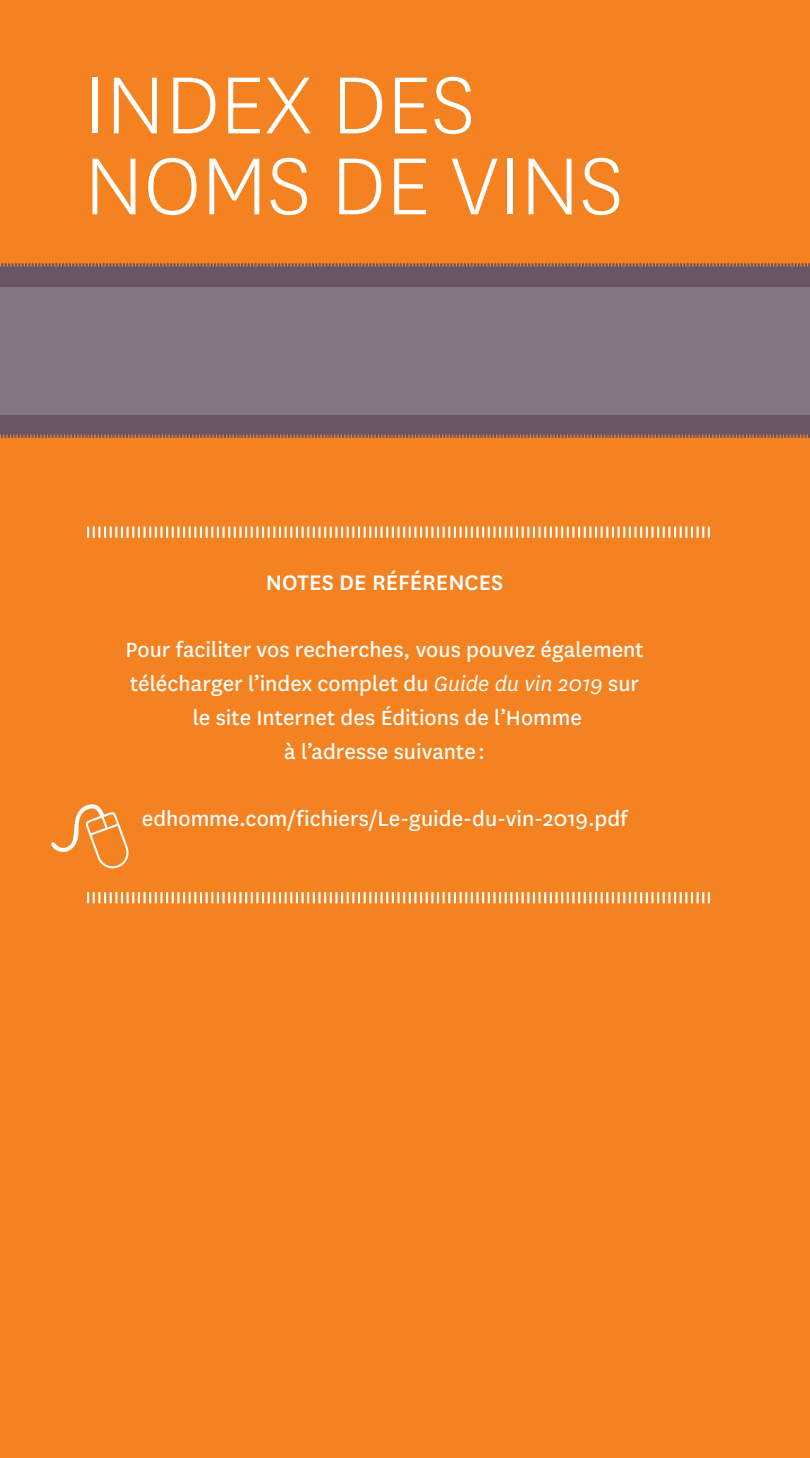
<style>
.page{position:relative;width:810px;height:1458px;background:#f58220}
.page>*{position:absolute;margin:0;border:0;box-sizing:border-box;transform-origin:0 0}
.t1{font:300 94.5px/81px "National";color:#fff}
.t2{font:500 24.75px "National";color:#fff}
.t3{font:24.07px/33.8px "National";color:#fff;text-align:center}
.s1{font-style:italic}
</style>
<div class="page">
<svg style="left:0;top:263px;width:810px;height:175px"></svg>
<div style="left:0;top:287px;width:810px;height:127px;background:#847783"></div>
<svg style="left:87px;top:892px;width:623px;height:11px"></svg>
<svg style="left:87px;top:526px;width:623px;height:12px"></svg>
<h1 class="t1" style="left:84px;top:61px;width:541px">INDEX DES<br>NOMS DE VINS</h1>
<p class="t2" style="left:266px;top:565px;width:239px">NOTES DE RÉFÉRENCES</p>
<p class="t3" style="left:126px;top:632px;width:520px">Pour faciliter vos recherches, vous pouvez également télécharger l’index complet du <span class="s1">Guide du vin 2019</span> sur le site Internet des Éditions de l’Homme<br>à l’adresse suivante :</p>
<p class="t3" style="left:142px;top:801px;width:487px">edhomme.com/fichiers/Le-guide-du-vin-2019.pdf</p>
</div>
